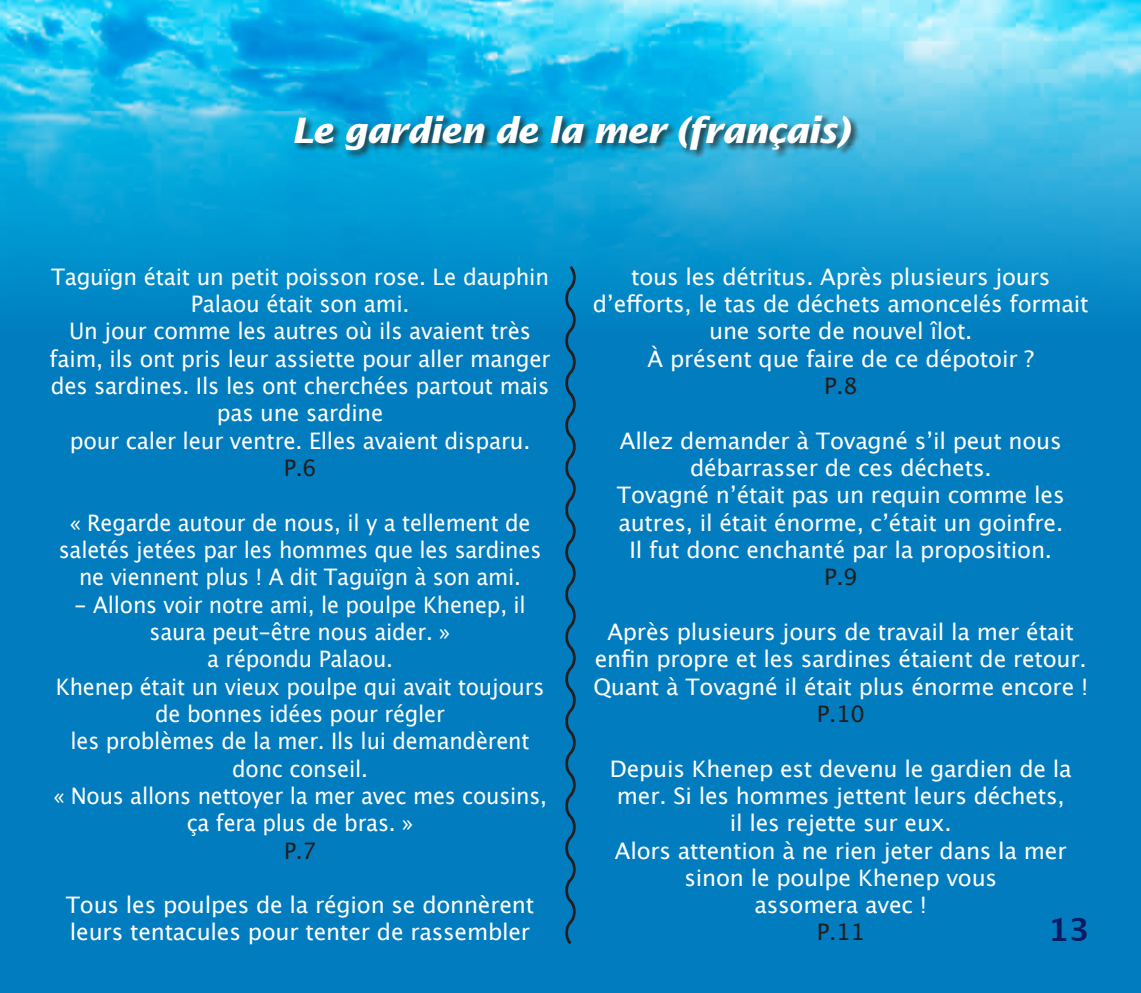
<style>
.page{position:relative;width:1141px;height:993px;background:#fff}
.page>*{position:absolute;margin:0;border:0;box-sizing:border-box;transform-origin:0 0}
.t1{font:italic 700 35px "Lucida Sans";letter-spacing:-.03em;color:#fff}
.t2{font:700 31.5px "Lucida Grande";color:#091b63}
.t3{font:22.75px/27.3px "Lucida Grande";letter-spacing:-.01em;color:#fff;text-align:center}
.t4{font:22.75px/27.3px "Lucida Grande";letter-spacing:-.01em;color:#fff;text-align:center;scale:.95 1}
.t5{font:22.75px "Lucida Grande";color:#231f20}
.t6{font:22.75px "Lucida Grande";color:#231f20;scale:.95 1}
</style>
<div class="page">
<div style="left:0;top:0;width:1141px;height:992px;background:#007cbf"></div>
<img style="left:1px;top:0;width:1140px;height:358px">
<div style="left:293px;top:113px;width:567px;height:46px;background:#231f20;opacity:.75"></div>
<svg style="left:561px;top:263px;width:19px;height:683px;background:#056ea6"></svg>
<p class="t1" style="left:291px;top:109px;width:560px">Le gardien de la mer (français)</p>
<p class="t3" style="left:51px;top:263px;width:500px">Taguïgn était un petit poisson rose. Le dauphin<br>Palaou était son ami.</p>
<p class="t3" style="left:50px;top:318px;width:502px">Un jour comme les autres où ils avaient très faim, ils ont pris leur assiette pour aller manger des sardines. Ils les ont cherchées partout mais pas une sardine<br>pour caler leur ventre. Elles avaient disparu.</p>
<p class="t5" style="left:284px;top:454px;width:34px">P.6</p>
<p class="t4" style="left:59px;top:509px;width:509px">« Regarde autour de nous, il y a tellement de saletés jetées par les hommes que les sardines ne viennent plus ! A dit Taguïgn à son ami.</p>
<p class="t4" style="left:74px;top:591px;width:477px">‑ Allons voir notre ami, le poulpe Khenep, il saura peut-être nous aider. »<br>a répondu Palaou.</p>
<p class="t4" style="left:56px;top:672px;width:516px">Khenep était un vieux poulpe qui avait toujours de bonnes idées pour régler<br>les problèmes de la mer. Ils lui demandèrent donc conseil.</p>
<p class="t4" style="left:53px;top:782px;width:521px">« Nous allons nettoyer la mer avec mes cousins, ça fera plus de bras. »</p>
<p class="t6" style="left:284px;top:837px;width:35px">P.7</p>
<p class="t3" style="left:66px;top:891px;width:470px;text-align:left">Tous les poulpes de la région se donnèrent leurs tentacules pour tenter de rassembler</p>
<p class="t3" style="left:593px;top:263px;width:497px">tous les détritus. Après plusieurs jours d’efforts, le tas de déchets amoncelés formait une sorte de nouvel îlot.</p>
<p class="t3" style="left:648px;top:345px;width:388px">À présent que faire de ce dépotoir ?</p>
<p class="t5" style="left:824px;top:372px;width:35px">P.8</p>
<p class="t3" style="left:620px;top:427px;width:443px">Allez demander à Tovagné s’il peut nous débarrasser de ces déchets.</p>
<p class="t3" style="left:617px;top:481px;width:449px">Tovagné n’était pas un requin comme les autres, il était énorme, c’était un goinfre.<br>Il fut donc enchanté par la proposition.</p>
<p class="t5" style="left:824px;top:564px;width:35px">P.9</p>
<p class="t3" style="left:593px;top:618px;width:496px">Après plusieurs jours de travail la mer était enfin propre et les sardines étaient de retour.<br>Quant à Tovagné il était plus énorme encore !</p>
<p class="t5" style="left:817px;top:700px;width:49px">P.10</p>
<p class="t3" style="left:610px;top:754px;width:463px">Depuis Khenep est devenu le gardien de la mer. Si les hommes jettent leurs déchets, il les rejette sur eux.</p>
<p class="t3" style="left:615px;top:836px;width:453px">Alors attention à ne rien jeter dans la mer sinon le poulpe Khenep vous<br>assomera avec !</p>
<p class="t5" style="left:817px;top:918px;width:49px">P.11</p>
<p class="t2" style="left:1048px;top:903px;width:43px">13</p>
</div>
